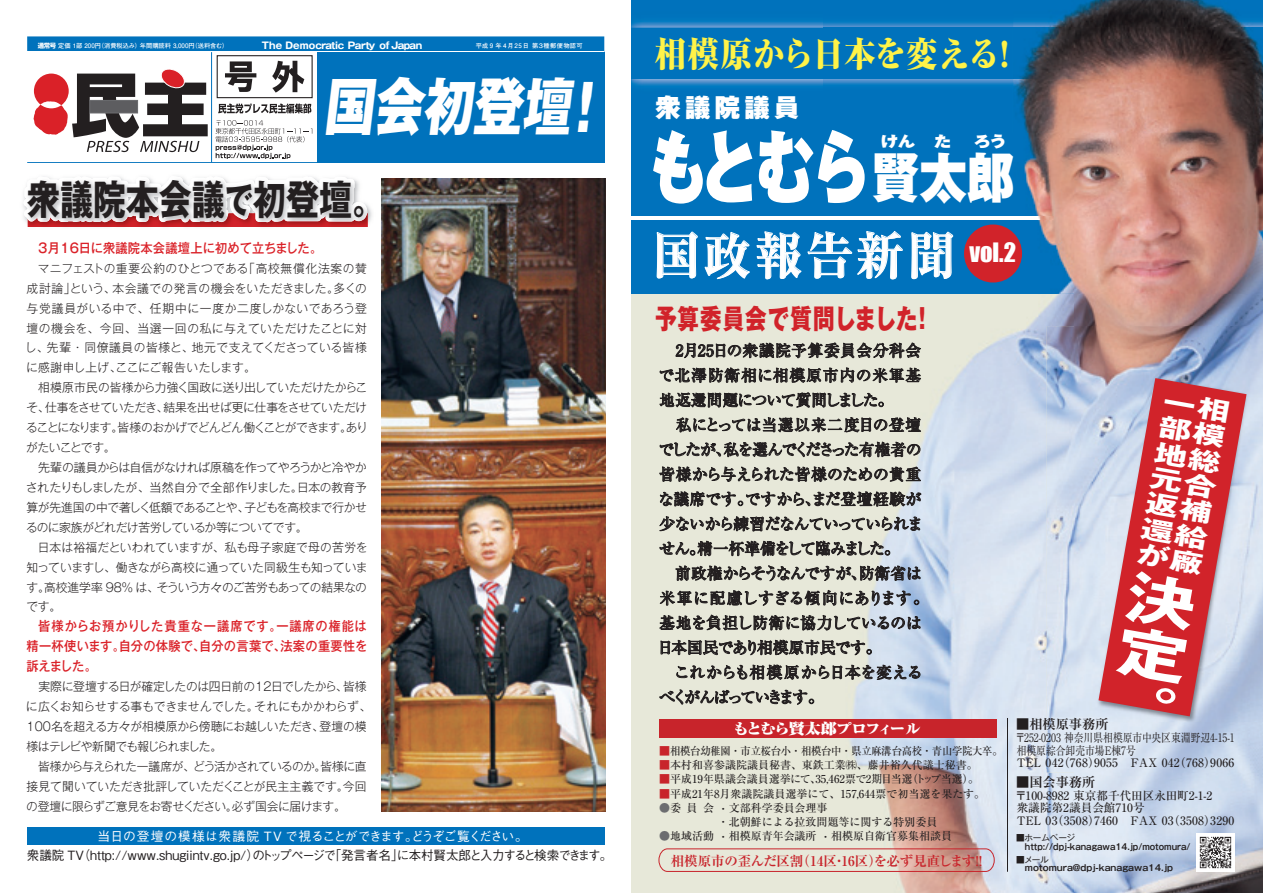
<style>
.page{position:relative;width:1263px;height:893px;background:#fff}
.page>*{position:absolute;margin:0;border:0;box-sizing:border-box;transform-origin:0 0}
.t1{font:79.95px "Gothic MB101 Pr 5 Ultra 90 msp RKSJ H";color:#fff;scale:.75 1}
.t2{font:62.25px "Gothic MB101 Pr 5 Heavy 90 msp RKSJ H";color:#fff;scale:.79 1}
.t3{font:50.85px "Ryumin Pr 5 Ex Bold 90 msp RKSJ H";letter-spacing:.07em;color:#fff;scale:.94 1}
.t4{font:40.8px "Gothic MB101 Pr 5 Bold 90 msp RKSJ H";color:#231f20;scale:.81 1}
.t5{font:34.8px "Ryumin Pr 5 Ex Heavy 90 msp RKSJ H";letter-spacing:-.005em;color:#fff348;scale:.91 1}
.t6{font:27.3px "Gothic MB101 Pr 5 Heavy 90 msp RKSJ H";letter-spacing:.05em;color:#d1232a;scale:.79 1}
.t7{font:25.2px "Gothic MB101 Pr 5 Ultra 90 msp RKSJ H";letter-spacing:.18em;color:#fff}
.t8{font:24.45px/25.8px "Gothic MB101 Pr 5 Bold 90 msp RKSJ V";color:#fff;text-align:justify;scale:1.34 1}
.t9{font:15.75px/24.8px "Ryumin Pr 5 Medium 90 msp RKSJ H";letter-spacing:-.025em;color:#231f20;text-align:justify}
.t10{font:15.75px/24.8px "Ryumin Pr 5 Medium 90 msp RKSJ H";letter-spacing:-.065em;color:#231f20}
.t11{font:14.85px "Gothic MB101 Pr 5 Ultra 90 msp RKSJ H";color:#fff;scale:1.15 1}
.t12{font:14.4px "Ryumin Pr 5 Ultra 90 msp RKSJ H";letter-spacing:-.105em;color:#fff;scale:1.11 1}
.t13{font:13.5px "Ryumin Pr 5 Bold 90 msp RKSJ H";color:#c8242b}
.t14{font:13.2px/20px "Gothic MB101 Pr 5 Medium 90 msp RKSJ H";letter-spacing:.02em;color:#da2128;text-align:justify;scale:.93 1}
.t15{font:13.2px "Ryumin Pr 5 Bold 90 msp RKSJ H";color:#231f20}
.t16{font:12.75px "Gothic BBB Pr 5 Medium 90 msp RKSJ H";color:#231f20}
.t17{font:12.75px "Gothic BBB Pr 5 Medium 90 msp RKSJ H";color:#fff}
.t18{font:12px/20px "Gothic MB101 Pr 5 Light 90 msp RKSJ H";letter-spacing:-.03em;color:#231f20;text-align:justify}
.t19{font:11.7px/12.8px "Ryumin Pr 5 Medium 90 msp RKSJ H";color:#231f20}
.t20{font:11.7px/12.8px "Ryumin Pr 5 Regular 90 msp RKSJ H";color:#231f20;scale:.84 1}
.t21{font:11.7px "Ryumin Pr 5 Medium 90 msp RKSJ H";letter-spacing:.02em;color:#231f20}
.t22{font:10.95px/14.2px "Ryumin Pr 5 Medium 90 msp RKSJ H";color:#231f20}
.t23{font:10.95px "Ryumin Pr 5 Medium 90 msp RKSJ H";letter-spacing:-.025em;color:#231f20;scale:.94 1}
.t24{font:9.45px "Gothic MB101 Pr 5 Bold 90 msp RKSJ H";letter-spacing:-.04em;color:#fff}
.t25{font:8.55px "Gothic MB101 Pr 5 De Bold 90 msp RKSJ H";color:#231f20;scale:.92 1}
.t26{font:8.55px "Gothic MB101 Pr 5 De Bold 90 msp RKSJ H";color:#231f20}
.t27{font:8.55px "Gothic MB101 Pr 5 Regular 90 msp RKSJ H";letter-spacing:-.025em;color:#231f20}
.t28{font:6.15px "Futo Go B101 Pr 5 Bold 90 msp RKSJ H";color:#fff}
.t29{font:6.15px "Futo Go B101 Pr 5 Bold 90 msp RKSJ H";letter-spacing:.06em;color:#fff}
.s1{font-family:"Shin Go Pr 5 Bold 90 msp RKSJ H";font-size:6.45px}
.s2{font-size:35.25px}
.s3{font-size:53.85px}
.s4{color:#c8242b}
.s5{color:#6c6d70}
</style>
<div class="page">
<div style="left:27px;top:36px;width:577px;height:127px;background:#0072bc"></div>
<div style="left:28px;top:51px;width:576px;height:111px;background:#fff"></div>
<div style="left:317px;top:52px;width:287px;height:110px;background:#0072bc"></div>
<svg style="left:215px;top:120px;width:97px;height:39px"></svg>
<svg style="left:34px;top:69px;width:174px;height:83px"></svg>
<hr style="left:211px;top:52px;width:1px;height:110px;background:#0072bc">
<div style="left:217px;top:55px;width:96px;height:43px;border:1px solid #231f20"></div>
<svg style="left:225px;top:61px;width:31px;height:31px"></svg>
<svg style="left:272px;top:61px;width:32px;height:32px"></svg>
<svg style="left:218px;top:103px;width:93px;height:11px"></svg>
<img style="left:27px;top:205px;width:345px;height:22px">
<svg style="left:23px;top:176px;width:344px;height:47px"></svg>
<img style="left:249px;top:176px;width:118px;height:46px">
<img style="left:382px;top:178px;width:223px;height:633px">
<div style="left:27px;top:827px;width:578px;height:18px;background:#0072bc"></div>
<div style="left:631px;top:0;width:632px;height:893px;background:#e7e8d9"></div>
<div style="left:631px;top:0;width:632px;height:294px;background:#0072bc"></div>
<img style="left:631px;top:22px;width:382px;height:64px">
<hr style="left:631px;top:216px;width:422px;height:3px;background:#fff">
<div style="left:631px;top:28px;width:632px;height:50px;background:#0072bc"></div>
<img style="left:826px;top:294px;width:248px;height:599px">
<img style="left:1074px;top:294px;width:189px;height:32px">
<img style="left:1074px;top:772px;width:189px;height:121px">
<img style="left:823px;top:162px;width:440px;height:132px">
<img style="left:823px;top:216px;width:231px;height:3px">
<img style="left:1013px;top:0;width:250px;height:162px">
<img style="left:1013px;top:28px;width:250px;height:50px">
<img style="left:1017px;top:745px;width:29px;height:10px">
<img style="left:1017px;top:757px;width:29px;height:11px">
<img style="left:1017px;top:718px;width:29px;height:12px">
<div style="left:659px;top:719px;width:337px;height:19px;background:#c8242b"></div>
<img style="left:1196px;top:833px;width:39px;height:39px">
<svg style="left:658px;top:848px;width:337px;height:24px"></svg>
<hr style="left:1007px;top:718px;width:1px;height:154px;background:#231f20">
<svg style="left:656px;top:230px;width:297px;height:128px"></svg>
<svg style="left:659px;top:365px;width:262px;height:93px"></svg>
<svg style="left:659px;top:466px;width:262px;height:16px"></svg>
<svg style="left:660px;top:490px;width:261px;height:17px"></svg>
<svg style="left:659px;top:516px;width:261px;height:65px"></svg>
<svg style="left:659px;top:590px;width:261px;height:44px"></svg>
<svg style="left:660px;top:640px;width:260px;height:65px"></svg>
<div style="left:964px;top:224px;width:58px;height:59px;background:#d1232a;border-radius:50%"></div>
<img style="left:1046px;top:326px;width:217px;height:446px">
<svg style="left:1039px;top:733px;width:12px;height:9px"></svg>
<img style="left:1051px;top:732px;width:183px;height:11px">
<svg style="left:1098px;top:378px;width:148px;height:338px;background:#cd7d89"></svg>
<div style="left:1115px;top:569px;width:83px;height:136px;background:#d1232a"></div>
<p class="t28" style="left:38px;top:41px;width:192px"><span class="s1">通常号</span>定価 1部 200円（消費税込み）年間購読料 3,000円（送料含む）</p>
<p class="t24" style="left:262px;top:37px;width:162px">The Democratic Party of Japan</p>
<p class="t29" style="left:476px;top:41px;width:109px">平成 9 年 4月25日第３種郵便物認可</p>
<h2 class="t2" style="left:324px;top:54px;width:375px">国会初登壇！</h2>
<h3 class="t4" style="left:27px;top:166px;width:443px">衆議院本会議<span class="s2">で</span>初登壇。</h3>
<p class="t14" style="left:38px;top:237px;width:307px">3月16日に衆議院本会議壇上に初めて立ちました。</p>
<p class="t18" style="left:25px;top:257px;width:344px">　マニフェストの重要公約のひとつである「高校無償化法案の賛成討論」という、本会議での発言の機会をいただきました。多くの与党議員がいる中で、任期中に一度か二度しかないであろう登壇の機会を、今回、当選一回の私に与えていただけたことに対し、先輩・同僚議員の皆様と、地元で支えてくださっている皆様に感謝申し上げ、ここにご報告いたします。</p>
<p class="t18" style="left:26px;top:377px;width:343px;text-indent:12px">相模原市民の皆様から力強く国政に送り出していただけたからこそ、仕事をさせていただき、結果を出せば更に仕事をさせていただけることになります。皆様のおかげでどんどん働くことができます。ありがたいことです。</p>
<p class="t18" style="left:26px;top:456px;width:343px;text-align:left;text-indent:12px">先輩の議員からは自信がなければ原稿を作ってやろうかと冷やかされたりもしましたが、当然自分で全部作りました。日本の教育予算が先進国の中で著しく低額であることや、子どもを高校まで行かせるのに家族がどれだけ苦労しているか等についてです。<br>　日本は裕福だといわれていますが、私も母子家庭で母の苦労を知っていますし、働きながら高校に通っていた同級生も知っています。高校進学率 98% は、そういう方々のご苦労もあっての結果なのです。</p>
<p class="t14" style="left:27px;top:615px;width:368px;text-indent:12px">皆様からお預かりした貴重な一議席です。一議席の権能は精一杯使います。自分の体験で、自分の言葉で、法案の重要性を訴えました。</p>
<p class="t18" style="left:26px;top:675px;width:347px;text-align:left">　実際に登壇する日が確定したのは四日前の12日でしたから、皆様に広くお知らせする事もできませんでした。それにもかかわらず、100名を超える方々が相模原から傍聴にお越しいただき、登壇の模様はテレビや新聞でも報じられました。<br>　皆様から与えられた一議席が、どう活かされているのか。皆様に直接見て聞いていただき批評していただくことが民主主義です。今回の登壇に限らずご意見をお寄せください。必ず国会に届けます。</p>
<p class="t16" style="left:27px;top:845px;width:587px">衆議院 TV（http://www.shugiintv.go.jp/）のトップページで「発言者名」に本村賢太郎と入力すると検索できます。</p>
<p class="t17" style="left:97px;top:826px;width:432px">当日の登壇の模様は衆議院 TV で視ることができます。どうぞご覧ください。</p>
<h3 class="t5" style="left:655px;top:26px;width:403px">相模原から日本を変える！</h3>
<h3 class="t7" style="left:655px;top:86px;width:145px">衆議院議員</h3>
<h1 class="t1" style="left:647px;top:100px;width:491px">もとむら<span class="s3">賢太郎</span></h1>
<p class="t11" style="left:881px;top:129px;width:32px">けん</p>
<p class="t11" style="left:934px;top:129px;width:16px">た</p>
<p class="t11" style="left:974px;top:129px;width:30px">ろう</p>
<h3 class="t3" style="left:653px;top:215px;width:324px">国政報告新聞</h3>
<h3 class="t6" style="left:655px;top:295px;width:353px">予算委員会で質問しました！</h3>
<h3 class="t9" style="left:658px;top:337px;width:264px">　2月25日の衆議院予算委員会分科会で北澤防衛相に相模原市内の米軍基地返還問題について質問しました。</h3>
<h3 class="t9" style="left:657px;top:411px;width:273px;text-align:left;text-indent:18px">私にとっては当選以来二度目の登壇でしたが、私を選んでくださった有権者の皆様から与えられた皆様のための貴重な議席です。ですから、まだ登壇経験が少ないから練習だなんていっていられません。精一杯準備をして臨みました。<br>　前政権からそうなんですが、防衛省は米軍に配慮しすぎる傾向にあります。基地を負担し防衛に協力しているのは日本国民であり相模原市民です。</h3>
<h3 class="t10" style="left:659px;top:659px;width:265px;text-indent:15px">これからも相模原から日本を変えるべくがんばっていきます。</h3>
<p class="t12" style="left:733px;top:717px;width:171px">もとむら賢太郎プロフィール</p>
<p class="t23" style="left:659px;top:742px;width:367px"><span class="s4">■</span>相模台幼稚園・市立桜台小・相模台中・県立麻溝台高校・青山学院大卒。</p>
<p class="t22" style="left:659px;top:757px;width:320px"><span class="s4">■</span>本村和喜参議院議員秘書、東鉄工業㈱、藤井裕久代議士秘書。</p>
<p class="t22" style="left:659px;top:771px;width:321px"><span class="s4">■</span>平成19年県議会議員選挙にて、35,462票で2期目当選（トップ当選）。</p>
<p class="t22" style="left:659px;top:785px;width:328px"><span class="s4">■</span>平成21年8月衆議院議員選挙にて、157,644票で初当選を果たす。</p>
<p class="t22" style="left:659px;top:800px;width:280px"><span class="s5">●</span>委員会 ・文部科学委員会理事<br>　　　　　 ・北朝鮮による拉致問題等に関する特別委員</p>
<p class="t22" style="left:659px;top:828px;width:294px"><span class="s5">●</span>地域活動 ・相模原青年会議所 ・相模原自衛官募集相談員</p>
<p class="t13" style="left:671px;top:850px;width:318px">相模原市の歪んだ区割（14区・16区）を必ず見直します！！</p>
<h3 class="t8" style="left:1200px;top:392px;width:11px;rotate:10deg">相模総合補給廠</h3>
<h3 class="t8" style="left:1166px;top:386px;width:11px;rotate:10deg">一部地元返還が</h3>
<p class="t15" style="left:1016px;top:713px;width:94px">■相模原事務所</p>
<p class="t20" style="left:1015px;top:730px;width:263px">〒252-0203 神奈川県相模原市中央区東淵野辺4-15-1相模原綜合卸売市場E棟7号</p>
<p class="t21" style="left:1017px;top:754px;width:219px">TEL 042（768）9055 FAX 042（768）9066</p>
<p class="t15" style="left:1016px;top:771px;width:81px">■国会事務所</p>
<p class="t19" style="left:1015px;top:788px;width:220px">〒100-8982 東京都千代田区永田町2-1-2<br>衆議院第2議員会館710号<br>TEL 03（3508）7460 ＦＡＸ 03（3508）3290</p>
<p class="t27" style="left:1016px;top:830px;width:60px">■ホームページ</p>
<p class="t26" style="left:1025px;top:860px;width:150px">motomura@dpj-kanagawa14.jp</p>
<p class="t25" style="left:1025px;top:840px;width:181px">http://dpj-kanagawa14.jp/motomura/</p>
<p class="t27" style="left:1016px;top:853px;width:34px">■メール</p>
</div>
